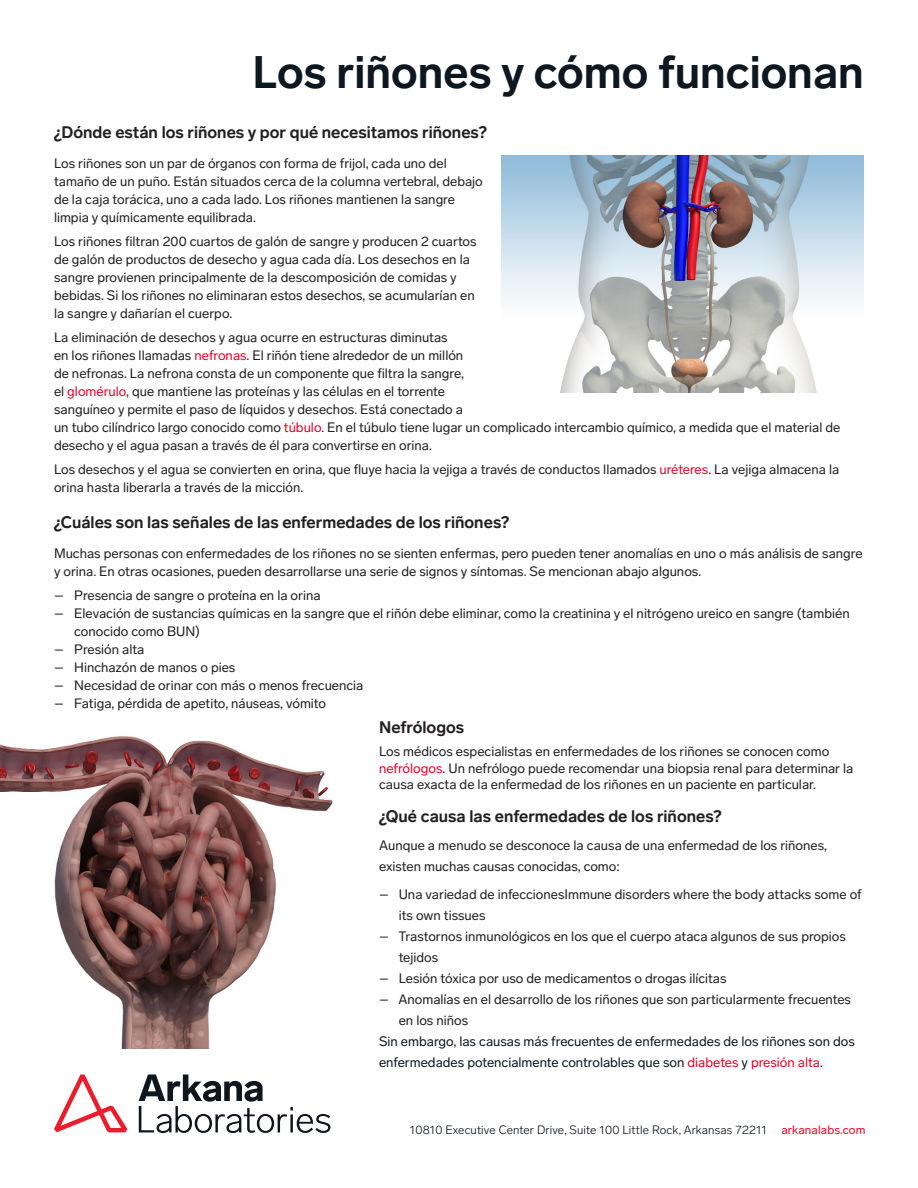
<style>
.page{position:relative;width:918px;height:1188px;background:#fff}
.page>*{position:absolute;margin:0;border:0;box-sizing:border-box;transform-origin:0 0}
.t1{font:700 45px "Lab Grotesque";color:#0d1720}
.t2{font:700 16.5px "Lab Grotesque";color:#231f20}
.t3{font:13.5px/18px "Lab Grotesque";color:#231f20}
.t4{font:13.5px/21px "Lab Grotesque";color:#0d1720}
.t5{font:300 12px "Lab Grotesque";letter-spacing:.01em;color:#0d1720}
.s1{color:#ef0027}
.s2{font-weight:400;color:#ef0027}
</style>
<div class="page">
<img style="left:502px;top:156px;width:362px;height:236px">
<img style="left:0;top:736px;width:333px;height:313px">
<svg style="left:54px;top:1074px;width:73px;height:58px"></svg>
<svg style="left:139px;top:1075px;width:191px;height:58px"></svg>
<p class="t1" style="left:252px;top:45px;width:613px">Los riñones y cómo funcionan</p>
<p class="t2" style="left:54px;top:122px;width:434px">¿Dónde están los riñones y por qué necesitamos riñones?</p>
<p class="t3" style="left:54px;top:154px;width:430px">Los riñones son un par de órganos con forma de frijol, cada uno del tamaño de un puño. Están situados cerca de la columna vertebral, debajo de la caja torácica, uno a cada lado. Los riñones mantienen la sangre limpia y químicamente equilibrada.</p>
<p class="t3" style="left:54px;top:232px;width:424px">Los riñones filtran 200 cuartos de galón de sangre y producen 2 cuartos de galón de productos de desecho y agua cada día. Los desechos en la sangre provienen principalmente de la descomposición de comidas y bebidas. Si los riñones no eliminaran estos desechos, se acumularían en la sangre y dañarían el cuerpo.</p>
<p class="t3" style="left:54px;top:328px;width:788px">La eliminación de desechos y agua ocurre en estructuras diminutas<br>en los riñones llamadas <span class="s1">nefronas</span>. El riñón tiene alrededor de un millón<br>de nefronas. La nefrona consta de un componente que filtra la sangre,<br>el <span class="s1">glomérulo</span>, que mantiene las proteínas y las células en el torrente<br>sanguíneo y permite el paso de líquidos y desechos. Está conectado a<br>un tubo cilíndrico largo conocido como <span class="s1">túbulo</span>. En el túbulo tiene lugar un complicado intercambio químico, a medida que el material de desecho y el agua pasan a través de él para convertirse en orina.</p>
<p class="t3" style="left:54px;top:460px;width:787px">Los desechos y el agua se convierten en orina, que fluye hacia la vejiga a través de conductos llamados <span class="s1">uréteres</span>. La vejiga almacena la orina hasta liberarla a través de la micción.</p>
<p class="t2" style="left:54px;top:512px;width:457px">¿Cuáles son las señales de las enfermedades de los riñones?</p>
<p class="t3" style="left:54px;top:544px;width:810px">Muchas personas con enfermedades de los riñones no se sienten enfermas, pero pueden tener anomalías en uno o más análisis de sangre y orina. En otras ocasiones, pueden desarrollarse una serie de signos y síntomas. Se mencionan abajo algunos.</p>
<p class="t3" style="left:54px;top:586px;width:268px">– Presencia de sangre o proteína en la orina</p>
<p class="t3" style="left:74px;top:604px;width:777px;text-indent:-20px">– Elevación de sustancias químicas en la sangre que el riñón debe eliminar, como la creatinina y el nitrógeno ureico en sangre (también conocido como BUN)</p>
<p class="t3" style="left:54px;top:640px;width:92px">– Presión alta</p>
<p class="t3" style="left:54px;top:658px;width:183px">– Hinchazón de manos o pies</p>
<p class="t3" style="left:54px;top:676px;width:311px">– Necesidad de orinar con más o menos frecuencia</p>
<p class="t3" style="left:54px;top:694px;width:274px">– Fatiga, pérdida de apetito, náuseas, vómito</p>
<p class="t2" style="left:379px;top:718px;width:87px">Nefrólogos</p>
<p class="t3" style="left:379px;top:744px;width:476px;line-height:16.2px">Los médicos especialistas en enfermedades de los riñones se conocen como <span class="s1">nefrólogos</span>. Un nefrólogo puede recomendar una biopsia renal para determinar la causa exacta de la enfermedad de los riñones en un paciente en particular.</p>
<p class="t2" style="left:379px;top:807px;width:344px">¿Qué causa las enfermedades de los riñones?</p>
<p class="t3" style="left:379px;top:835px;width:450px;line-height:21px">Aunque a menudo se desconoce la causa de una enfermedad de los riñones, existen muchas causas conocidas, como:</p>
<p class="t3" style="left:399px;top:884px;width:465px;line-height:21px;text-indent:-20px">– Una variedad de infeccionesImmune disorders where the body attacks some of its own tissues</p>
<p class="t3" style="left:399px;top:926px;width:449px;line-height:21px;text-indent:-20px">– Trastornos inmunológicos en los que el cuerpo ataca algunos de sus propios tejidos</p>
<p class="t3" style="left:379px;top:969px;width:349px">– Lesión tóxica por uso de medicamentos o drogas ilícitas</p>
<p class="t3" style="left:399px;top:989px;width:454px;line-height:21px;text-indent:-20px">– Anomalías en el desarrollo de los riñones que son particularmente frecuentes en los niños</p>
<p class="t4" style="left:379px;top:1031px;width:477px">Sin embargo, las causas más frecuentes de enfermedades de los riñones son dos enfermedades potencialmente controlables que son <span class="s1">diabetes</span> y <span class="s1">presión alta</span>.</p>
<p class="t5" style="left:410px;top:1123px;width:457px">10810 Executive Center Drive, Suite 100 Little Rock, Arkansas 72211 <span class="s2">arkanalabs.com</span></p>
</div>
